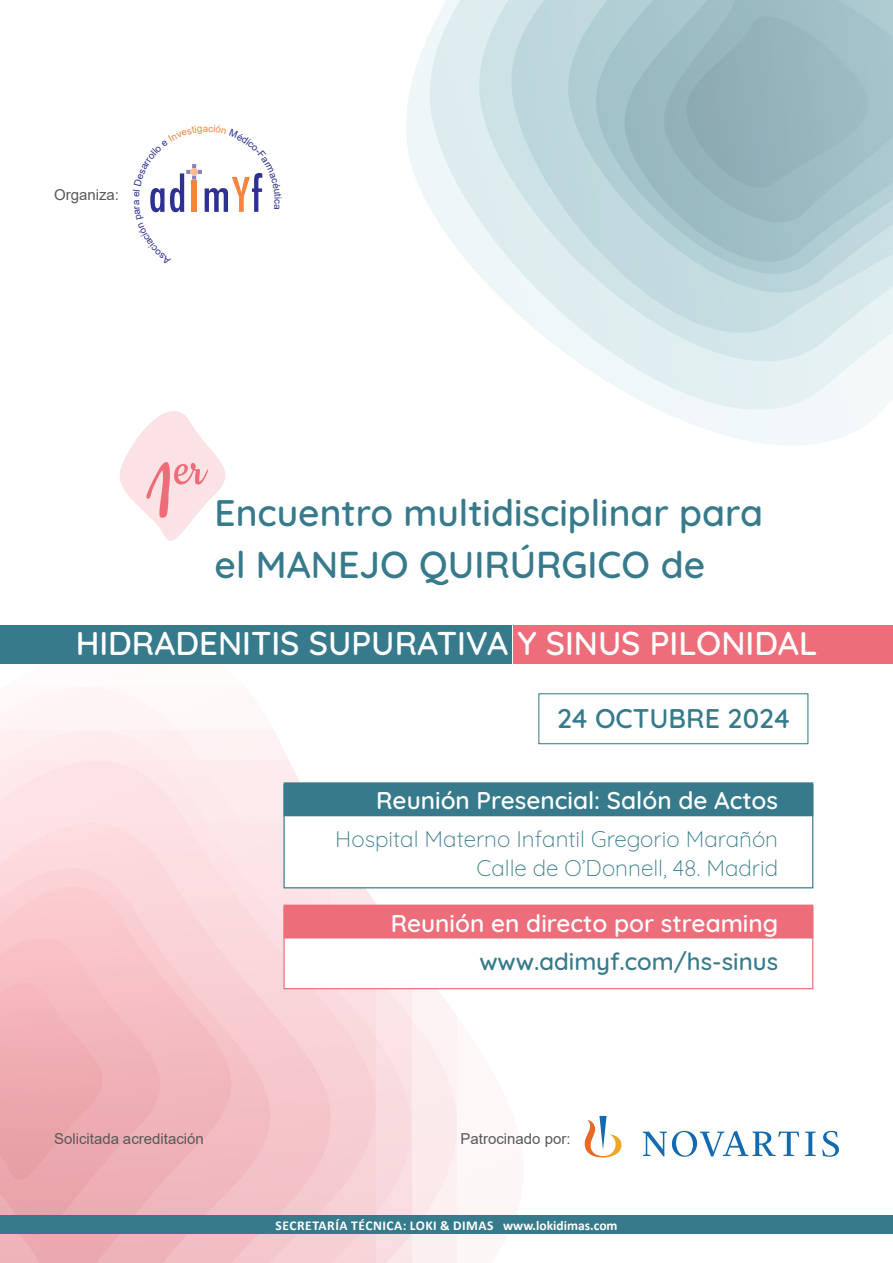
<style>
.page{position:relative;width:893px;height:1263px;background:#fff}
.page>*{position:absolute;margin:0;border:0;box-sizing:border-box;transform-origin:0 0}
.t1{font:57px "Cookie";color:#ee6d7a}
.t2{font:600 37.5px "Quicksand";color:#367a8c}
.t3{font:600 36.9px "Quicksand";color:#367a8c}
.t4{font:600 33px "Quicksand";color:#fff}
.t5{font:600 27px "Quicksand";color:#367a8c}
.t6{font:600 24.3px "Quicksand";color:#fff}
.t7{font:500 24px "Quicksand";color:#367a8c}
.t8{font:300 22.5px "Quicksand";color:#367a8c}
.t9{font:15px "Arial";color:#57585a}
.ponencia{font:700 13.5px "Calibri";letter-spacing:.04em;color:#fff}
.t10{font:9.75px "Arial";color:#2e3092}
.s1{font-size:97.65px}
.s2{font-size:36.9px}
</style>
<div class="page">
<svg style="left:0;top:687px;width:457px;height:576px"></svg>
<svg style="left:0;top:731px;width:411px;height:532px"></svg>
<svg style="left:0;top:761px;width:376px;height:502px;background:#fbe0e3"></svg>
<svg style="left:0;top:823px;width:331px;height:440px;background:#f8d3d8"></svg>
<svg style="left:0;top:868px;width:270px;height:395px;background:#f7cdd2"></svg>
<svg style="left:0;top:887px;width:231px;height:376px;background:#f4c1c6"></svg>
<svg style="left:0;top:937px;width:160px;height:298px;background:#f1b5bb"></svg>
<svg style="left:0;top:983px;width:103px;height:197px;background:#eeacb2"></svg>
<svg style="left:406px;top:33px;width:477px;height:412px"></svg>
<svg style="left:430px;top:0;width:463px;height:410px"></svg>
<svg style="left:479px;top:0;width:414px;height:361px"></svg>
<svg style="left:511px;top:0;width:382px;height:333px;background:#d0e3e7"></svg>
<svg style="left:568px;top:0;width:325px;height:293px;background:#c1dade"></svg>
<svg style="left:596px;top:0;width:297px;height:274px;background:#b5d1d6"></svg>
<svg style="left:624px;top:0;width:269px;height:262px;background:#aac7ce"></svg>
<svg style="left:664px;top:0;width:229px;height:222px;background:#a0bfc6"></svg>
<svg style="left:686px;top:16px;width:182px;height:172px;background:#96b5bd"></svg>
<div style="left:0;top:1215px;width:893px;height:19px;background:#367a8c"></div>
<svg style="left:585px;top:1116px;width:254px;height:41px"></svg>
<div style="left:284px;top:784px;width:529px;height:104px;background:#fff"></div>
<div style="left:284px;top:782px;width:529px;height:34px;background:#367a8c"></div>
<div style="left:283px;top:784px;width:530px;height:104px;border:1px solid #367a8c"></div>
<div style="left:284px;top:907px;width:529px;height:82px;background:#fff"></div>
<div style="left:284px;top:904px;width:529px;height:34px;background:#ee6d7a"></div>
<div style="left:283px;top:906px;width:530px;height:83px;border:1px solid #ee6d7a"></div>
<div style="left:0;top:625px;width:512px;height:39px;background:#367a8c"></div>
<div style="left:513px;top:625px;width:380px;height:39px;background:#ee6d7a"></div>
<svg style="left:120px;top:411px;width:106px;height:130px"></svg>
<div style="left:538px;top:693px;width:270px;height:51px;border:1px solid #367a8c"></div>
<svg style="left:150px;top:164px;width:113px;height:49px"></svg>
<p class="t9" style="left:54px;top:185px;width:67px">Organiza:</p>
<p class="t10" style="left:285px;top:199px;width:6px;rotate:90deg">c</p>
<p class="t1" style="left:143px;top:439px;width:63px"><span class="s1">1</span>er</p>
<p class="t3" style="left:215px;top:484px;width:550px">Encuentro multidisciplinar para</p>
<p class="t2" style="left:215px;top:535px;width:492px"><span class="s2">el</span> MANEJO QUIRÚRGICO <span class="s2">de</span></p>
<p class="t4" style="left:76px;top:617px;width:743px">HIDRADENITIS SUPURATIVA Y SINUS PILONIDAL</p>
<p class="t5" style="left:557px;top:697px;width:234px">24 OCTUBRE 2024</p>
<p class="t6" style="left:376px;top:782px;width:403px">Reunión Presencial: Salón de Actos</p>
<p class="t8" style="left:335px;top:822px;width:444px">Hospital Materno Infantil Gregorio Marañón</p>
<p class="t8" style="left:477px;top:851px;width:303px">Calle de O’Donnell, 48. Madrid</p>
<p class="t6" style="left:391px;top:904px;width:389px">Reunión en directo por streaming</p>
<p class="t7" style="left:479px;top:942px;width:300px">www.adimyf.com/hs-sinus</p>
<p class="t9" style="left:54px;top:1128px;width:151px">Solicitada acreditación</p>
<p class="t9" style="left:460px;top:1128px;width:112px">Patrocinado por:</p>
<p class="ponencia" style="left:276px;top:1215px;width:343px">SECRETARÍA TÉCNICA: LOKI &amp; DIMAS www.lokidimas.com</p>
</div>
